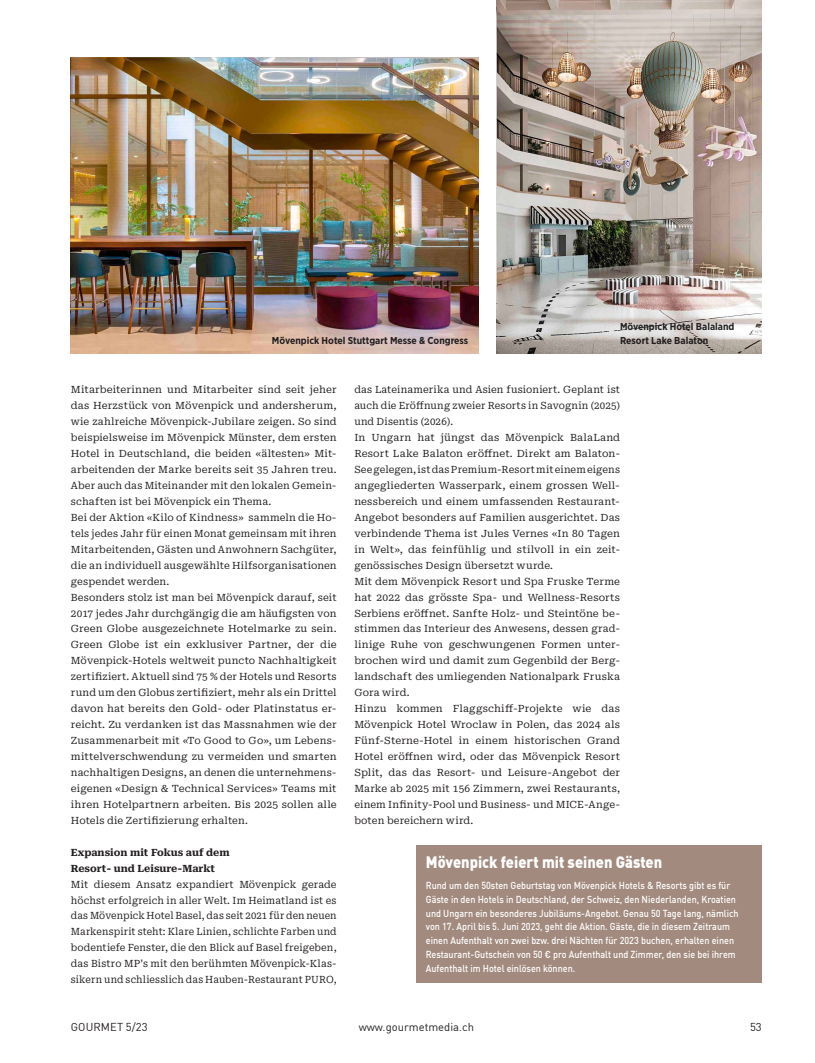
<style>
.page{position:relative;width:815px;height:1063px;background:#fff}
.page>*{position:absolute;margin:0;border:0;box-sizing:border-box;transform-origin:0 0}
.t1{font:900 16.25px "DINOT";color:#fff;scale:.9 1}
.t2{font:11.25px "DINOT";color:#231f20}
.t3{font:10px/16px "Roboto Serif";letter-spacing:.01em;color:#231f20}
.t4{font:500 10px/13.8px "DINOT";color:#fff;scale:.9 1}
.t5{font:700 10px/13.8px "Gotham Narrow";color:#231f20}
.t6{font:700 10px/16px "Roboto Serif";color:#231f20}
</style>
<div class="page">
<div style="left:416px;top:845px;width:346px;height:137px;background:#a28a7e"></div>
<img style="left:497px;top:0;width:265px;height:353px">
<img style="left:71px;top:57px;width:408px;height:296px">
<p class="t5" style="left:272px;top:333px;width:198px">Mövenpick Hotel Stuttgart Messe &amp; Congress</p>
<p class="t5" style="left:620px;top:319px;width:116px">Mövenpick Hotel Balaland<br>Resort Lake Balaton</p>
<p class="t3" style="left:71px;top:381px;width:267px">Mitarbeiterinnen und Mitarbeiter sind seit jeher das Herzstück von Mövenpick und andersherum, wie zahlreiche Mövenpick-Jubilare zeigen. So sind beispielsweise im Mövenpick Münster, dem ersten Hotel in Deutschland, die beiden «ältesten» Mit&shy;arbeitenden der Marke bereits seit 35 Jahren treu.<br>Aber auch das Miteinander mit den lokalen Gemein&shy;schaften ist bei Mövenpick ein Thema.<br>Bei der Aktion «Kilo of Kindness» sammeln die Ho&shy;tels jedes Jahr für einen Monat gemeinsam mit ihren Mitarbeitenden, Gästen und Anwohnern Sachgüter, die an individuell ausgewählte Hilfsorganisationen gespendet werden.<br>Besonders stolz ist man bei Mövenpick darauf, seit 2017 jedes Jahr durchgängig die am häufigsten von Green Globe ausgezeichnete Hotelmarke zu sein.<br>Green Globe ist ein exklusiver Partner, der die Mövenpick-Hotels weltweit puncto Nachhaltigkeit zertifiziert. Aktuell sind 75 % der Hotels und Resorts rund um den Globus zertifiziert, mehr als ein Drittel davon hat bereits den Gold- oder Platinstatus er&shy;reicht. Zu verdanken ist das Massnahmen wie der Zusammenarbeit mit «To Good to Go», um Lebens&shy;mittelverschwendung zu vermeiden und smarten nachhaltigen Designs, an denen die unternehmens&shy;eigenen «Design &amp; Technical Services» Teams mit ihren Hotelpartnern arbeiten. Bis 2025 sollen alle Hotels die Zertifizierung erhalten.</p>
<p class="t6" style="left:71px;top:843px;width:160px">Expansion mit Fokus auf dem<br>Resort- und Leisure-Markt</p>
<p class="t3" style="left:71px;top:875px;width:267px;text-align:justify">Mit diesem Ansatz expandiert Mövenpick gerade höchst erfolgreich in aller Welt. Im Heimatland ist es das Mövenpick Hotel Basel, das seit 2021 für den neuen Markenspirit steht: Klare Linien, schlichte Farben und bodentiefe Fenster, die den Blick auf Basel freigeben, das Bistro MP’s mit den berühmten Mövenpick-Klas&shy;sikern und schliesslich das Hauben-Restaurant PURO,</p>
<p class="t3" style="left:354px;top:381px;width:267px">das Lateinamerika und Asien fusioniert. Geplant ist auch die Eröffnung zweier Resorts in Savognin (2025) und Disentis (2026).<br>In Ungarn hat jüngst das Mövenpick BalaLand Resort Lake Balaton eröffnet. Direkt am Balaton-See gelegen, ist das Premium-Resort mit einem eigens angegliederten Wasserpark, einem grossen Well&shy;nessbereich und einem umfassenden Restaurant-Angebot besonders auf Familien ausgerichtet. Das verbindende Thema ist Jules Vernes «In 80 Tagen in Welt», das feinfühlig und stilvoll in ein zeit&shy;genössisches Design übersetzt wurde.<br>Mit dem Mövenpick Resort und Spa Fruske Terme hat 2022 das grösste Spa- und Wellness-Resorts Serbiens eröffnet. Sanfte Holz- und Steintöne be&shy;stimmen das Interieur des Anwesens, dessen grad&shy;linige Ruhe von geschwungenen Formen unter&shy;brochen wird und damit zum Gegenbild der Berg&shy;landschaft des umliegenden Nationalpark Fruska Gora wird.<br>Hinzu kommen Flaggschiff-Projekte wie das Mövenpick Hotel Wroclaw in Polen, das 2024 als Fünf-Sterne-Hotel in einem historischen Grand Hotel eröffnen wird, oder das Mövenpick Resort Split, das das Resort- und Leisure-Angebot der Marke ab 2025 mit 156 Zimmern, zwei Restaurants, einem Infinity-Pool und Business- und MICE-Ange&shy;boten bereichern wird.</p>
<h1 class="t1" style="left:426px;top:849px;width:264px">Mövenpick feiert mit seinen Gästen</h1>
<p class="t4" style="left:426px;top:878px;width:349px">Rund um den 50sten Geburtstag von Mövenpick Hotels &amp; Resorts gibt es für Gäste in den Hotels in Deutschland, der Schweiz, den Niederlanden, Kroatien und Ungarn ein besonderes Jubiläums-Angebot. Genau 50 Tage lang, nämlich von 17. April bis 5. Juni 2023, geht die Aktion. Gäste, die in diesem Zeitraum einen Aufenthalt von zwei bzw. drei Nächten für 2023 buchen, erhalten einen Restaurant-Gutschein von 50 € pro Aufenthalt und Zimmer, den sie bei ihrem Aufenthalt im Hotel einlösen können.</p>
<p class="t2" style="left:71px;top:1018px;width:78px">GOURMET 5/23</p>
<p class="t2" style="left:359px;top:1018px;width:117px">www.gourmetmedia.ch</p>
<p class="t2" style="left:750px;top:1018px;width:13px">53</p>
</div>
